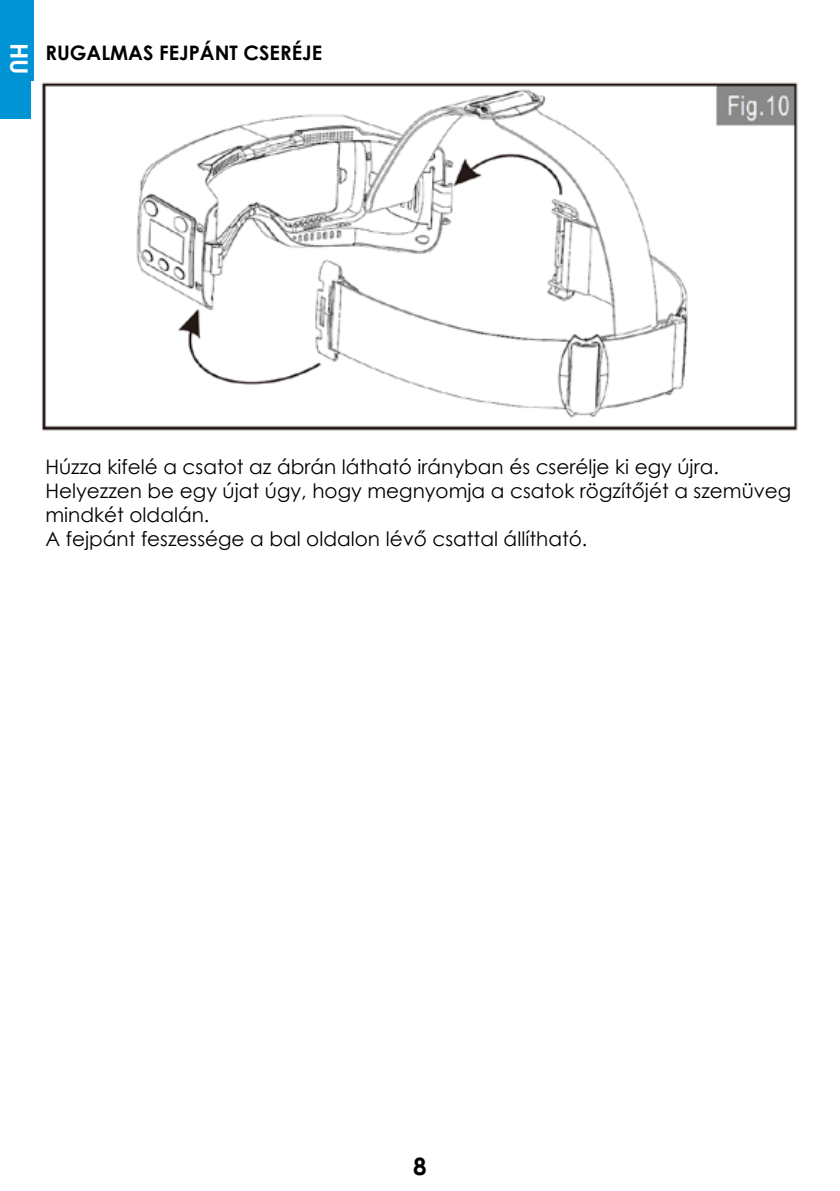
<style>
.page{position:relative;width:840px;height:1191px;background:#fff}
.page>*{position:absolute;margin:0;border:0;box-sizing:border-box;transform-origin:0 0}
.t1{font:700 24px "Century Gothic";color:#fff}
.t2{font:700 24px "Century Gothic";color:#000}
.t3{font:20px/24px "Century Gothic";color:#000}
.t4{font:700 20px "Century Gothic";color:#000}
</style>
<div class="page">
<div style="left:0;top:0;width:34px;height:119px;background:#0094d5"></div>
<img style="left:32px;top:82px;width:766px;height:349px">
<p class="t1" style="left:37px;top:43px;width:33px;rotate:90deg">HU</p>
<p class="t4" style="left:45px;top:38px;width:278px">RUGALMAS FEJPÁNT CSERÉJE</p>
<p class="t3" style="left:45px;top:454px;width:747px">Húzza kifelé a csatot az ábrán látható irányban és cserélje ki egy újra.<br>Helyezzen be egy újat úgy, hogy megnyomja a csatok rögzítőjét a szemüveg mindkét oldalán.<br>A fejpánt feszessége a bal oldalon lévő csattal állítható.</p>
<p class="t2" style="left:413px;top:1148px;width:15px">8</p>
</div>
